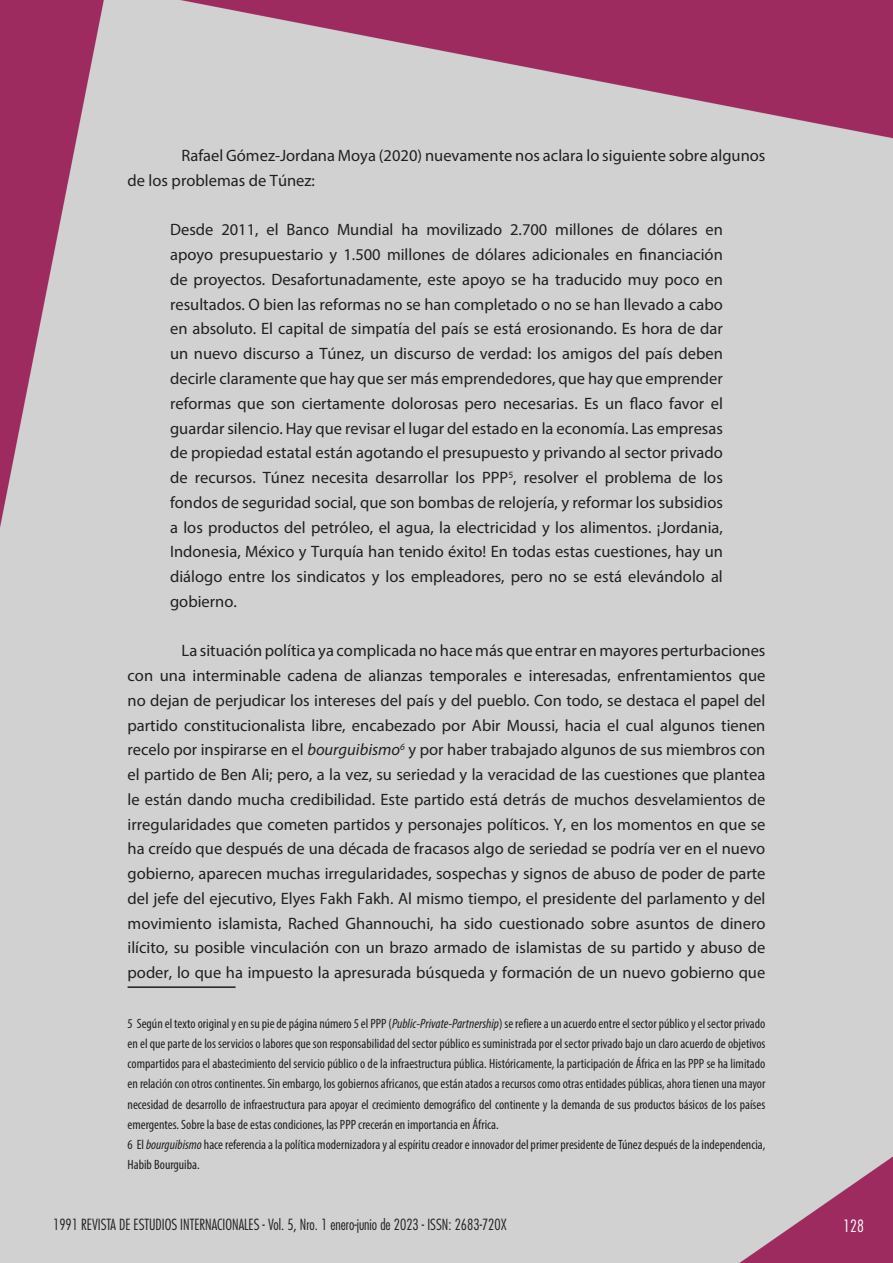
<style>
.page{position:relative;width:893px;height:1263px;background:#fff}
.page>*{position:absolute;margin:0;border:0;box-sizing:border-box;transform-origin:0 0}
.t1{font:16.5px/24.8px "Myriad Pro";color:#231f20;text-align:justify}
.t2{font:300 condensed 16.5px "Futura";color:#fff}
.t3{font:300 condensed 15px "Futura";color:#231f20}
.t4{font:condensed 13.5px/20.2px "Myriad Pro";color:#231f20;text-align:justify}
.s1{font-style:italic}
</style>
<div class="page">
<img style="left:0;top:0;width:893px;height:1263px">
<hr style="left:128px;top:986px;width:108px;height:2px;background:#231f20">
<p class="t1" style="left:128px;top:143px;width:639px;text-indent:54px">Rafael Gómez-Jordana Moya (2020) nuevamente nos aclara lo siguiente sobre algunos de los problemas de Túnez:</p>
<p class="t1" style="left:170px;top:217px;width:554px">Desde 2011, el Banco Mundial ha movilizado 2.700 millones de dólares en apoyo presupuestario y 1.500 millones de dólares adicionales en financiación de proyectos. Desafortunadamente, este apoyo se ha traducido muy poco en resultados. O bien las reformas no se han completado o no se han llevado a cabo en absoluto. El capital de simpatía del país se está erosionando. Es hora de dar un nuevo discurso a Túnez, un discurso de verdad: los amigos del país deben decirle claramente que hay que ser más emprendedores, que hay que emprender reformas que son ciertamente dolorosas pero necesarias. Es un flaco favor el guardar silencio. Hay que revisar el lugar del estado en la economía. Las empresas de propiedad estatal están agotando el presupuesto y privando al sector privado de recursos. Túnez necesita desarrollar los PPP<sup>5</sup>, resolver el problema de los fondos de seguridad social, que son bombas de relojería, y reformar los subsidios a los productos del petróleo, el agua, la electricidad y los alimentos. ¡Jordania, Indonesia, México y Turquía han tenido éxito! En todas estas cuestiones, hay un diálogo entre los sindicatos y los empleadores, pero no se está elevándolo al gobierno.</p>
<p class="t1" style="left:128px;top:638px;width:639px;text-indent:54px">La situación política ya complicada no hace más que entrar en mayores perturbaciones con una interminable cadena de alianzas temporales e interesadas, enfrentamientos que no dejan de perjudicar los intereses del país y del pueblo. Con todo, se destaca el papel del partido constitucionalista libre, encabezado por Abir Moussi, hacia el cual algunos tienen recelo por inspirarse en el <span class="s1">bourguibismo</span><sup>6</sup> y por haber trabajado algunos de sus miembros con el partido de Ben Ali; pero, a la vez, su seriedad y la veracidad de las cuestiones que plantea le están dando mucha credibilidad. Este partido está detrás de muchos desvelamientos de irregularidades que cometen partidos y personajes políticos. Y, en los momentos en que se ha creído que después de una década de fracasos algo de seriedad se podría ver en el nuevo gobierno, aparecen muchas irregularidades, sospechas y signos de abuso de poder de parte del jefe del ejecutivo, Elyes Fakh Fakh. Al mismo tiempo, el presidente del parlamento y del movimiento islamista, Rached Ghannouchi, ha sido cuestionado sobre asuntos de dinero ilícito, su posible vinculación con un brazo armado de islamistas de su partido y abuso de poder, lo que ha impuesto la apresurada búsqueda y formación de un nuevo gobierno que</p>
<p class="t4" style="left:128px;top:1013px;width:639px">5 Según el texto original y en su pie de página número 5 el PPP (<span class="s1">Public-Private-Partnership</span>) se refiere a un acuerdo entre el sector público y el sector privado en el que parte de los servicios o labores que son responsabilidad del sector público es suministrada por el sector privado bajo un claro acuerdo de objetivos compartidos para el abastecimiento del servicio público o de la infraestructura pública. Históricamente, la participación de África en las PPP se ha limitado en relación con otros continentes. Sin embargo, los gobiernos africanos, que están atados a recursos como otras entidades públicas, ahora tienen una mayor necesidad de desarrollo de infraestructura para apoyar el crecimiento demográfico del continente y la demanda de sus productos básicos de los países emergentes. Sobre la base de estas condiciones, las PPP crecerán en importancia en África.</p>
<p class="t4" style="left:128px;top:1134px;width:639px">6 El <span class="s1">bourguibismo</span> hace referencia a la política modernizadora y al espíritu creador e innovador del primer presidente de Túnez después de la independencia,<br>Habib Bourguiba.</p>
<p class="t3" style="left:53px;top:1215px;width:455px">1991 REVISTA DE ESTUDIOS INTERNACIONALES - Vol. 5, Nro. 1 enero-junio de 2023 - ISSN: 2683-720X</p>
<p class="t2" style="left:843px;top:1216px;width:22px">128</p>
</div>
